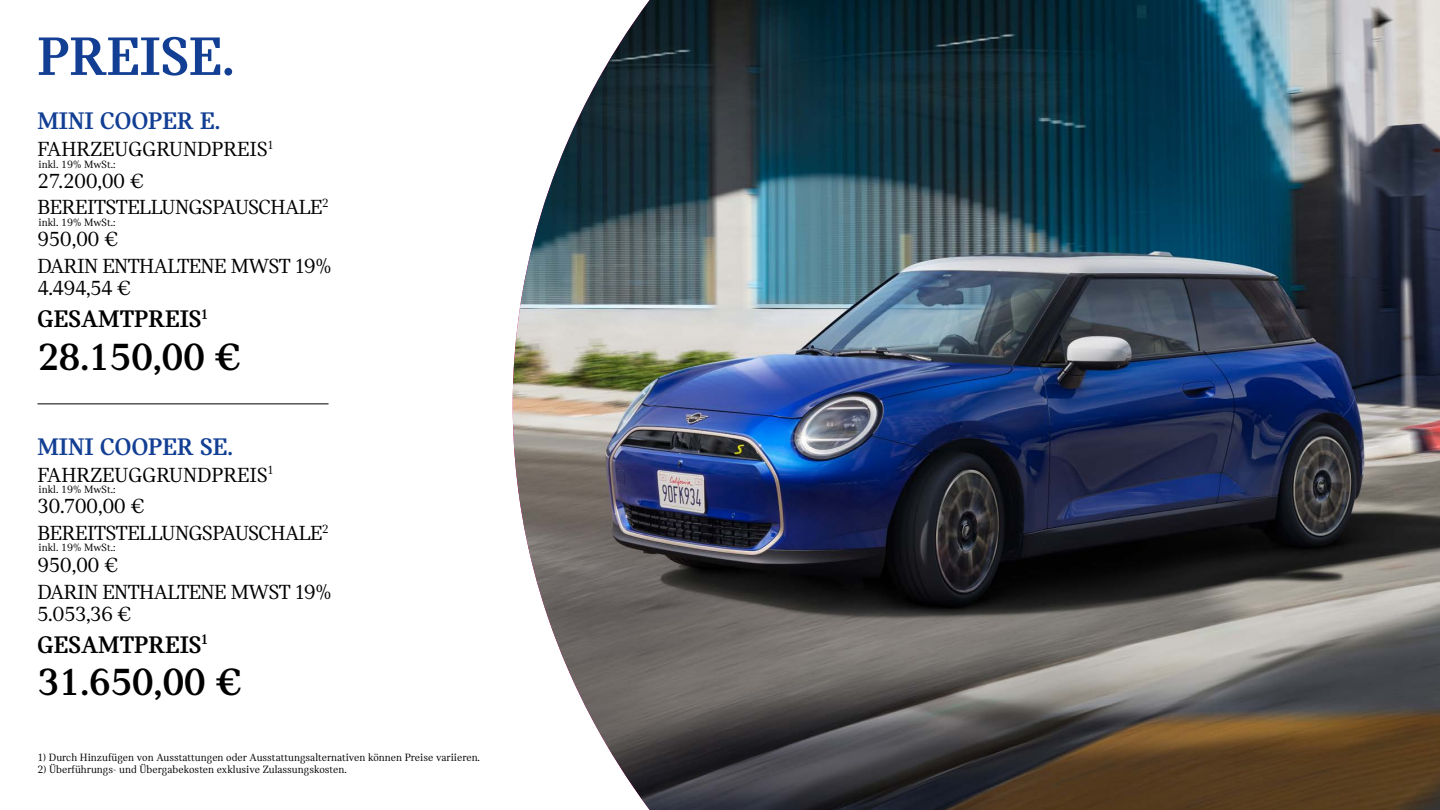
<style>
.page{position:relative;width:1440px;height:810px;background:#fff}
.page>*{position:absolute;margin:0;border:0;box-sizing:border-box;transform-origin:0 0}
.Headline_77pt{font:57.75px "MINI Serif Headline";color:#123f94}
.Headline_Regular_77pt{font:700 40.42px "MINI Serif";color:#000}
.Headline_38pt{font:25.65px "MINI Serif Headline";color:#123f94}
.Copy_white_left_23pt{font:700 25.65px "MINI Serif";color:#000}
.Headline_Regular_38pt{font:21.83px "MINI Serif";letter-spacing:-.02em;color:#000}
.Headline_Regular_38pt-2{font:21.83px "MINI Serif";color:#000}
.Headline_Regular_77pt-2{font:21.75px "MINI Serif";color:#000}
.Notes_white_13pt{font:11.25px "MINI Serif";color:#000}
.Copy_white_left_23pt-2{font:11.25px "MINI Serif";color:#000}
</style>
<div class="page">
<img style="left:513px;top:0;width:927px;height:810px">
<hr style="left:38px;top:404px;width:291px;height:1px;background:#000">
<p class="Headline_77pt" style="left:38px;top:24px;width:199px">PREISE.</p>
<p class="Headline_38pt" style="left:38px;top:107px;width:184px">MINI COOPER E.</p>
<p class="Headline_Regular_38pt-2" style="left:38px;top:137px;width:237px">FAHRZEUGGRUNDPREIS<sup>1</sup></p>
<p class="Copy_white_left_23pt-2" style="left:39px;top:158px;width:79px">inkl. 19% MwSt.:</p>
<p class="Headline_Regular_77pt-2" style="left:38px;top:169px;width:108px">27.200,00 €</p>
<p class="Headline_Regular_38pt" style="left:38px;top:195px;width:293px">BEREITSTELLUNGSPAUSCHALE<sup>2</sup></p>
<p class="Copy_white_left_23pt-2" style="left:39px;top:216px;width:79px">inkl. 19% MwSt.:</p>
<p class="Headline_Regular_77pt-2" style="left:38px;top:227px;width:82px">950,00 €</p>
<p class="Headline_Regular_38pt" style="left:38px;top:254px;width:296px">DARIN ENTHALTENE MWST 19%</p>
<p class="Headline_Regular_38pt" style="left:38px;top:276px;width:95px">4.494,54 €</p>
<p class="Copy_white_left_23pt" style="left:38px;top:304px;width:172px">GESAMTPREIS<sup>1</sup></p>
<p class="Headline_Regular_77pt" style="left:38px;top:334px;width:205px">28.150,00 €</p>
<p class="Headline_38pt" style="left:38px;top:432px;width:197px">MINI COOPER SE.</p>
<p class="Headline_Regular_38pt-2" style="left:38px;top:462px;width:237px">FAHRZEUGGRUNDPREIS<sup>1</sup></p>
<p class="Copy_white_left_23pt-2" style="left:39px;top:483px;width:79px">inkl. 19% MwSt.:</p>
<p class="Headline_Regular_77pt-2" style="left:38px;top:494px;width:108px">30.700,00 €</p>
<p class="Headline_Regular_38pt" style="left:38px;top:521px;width:293px">BEREITSTELLUNGSPAUSCHALE<sup>2</sup></p>
<p class="Copy_white_left_23pt-2" style="left:39px;top:542px;width:79px">inkl. 19% MwSt.:</p>
<p class="Headline_Regular_77pt-2" style="left:38px;top:553px;width:82px">950,00 €</p>
<p class="Headline_Regular_38pt" style="left:38px;top:580px;width:296px">DARIN ENTHALTENE MWST 19%</p>
<p class="Headline_Regular_38pt" style="left:38px;top:602px;width:95px">5.053,36 €</p>
<p class="Copy_white_left_23pt" style="left:38px;top:630px;width:172px">GESAMTPREIS<sup>1</sup></p>
<p class="Headline_Regular_77pt" style="left:38px;top:660px;width:206px">31.650,00 €</p>
<p class="Notes_white_13pt" style="left:38px;top:751px;width:444px">1) Durch Hinzufügen von Ausstattungen oder Ausstattungsalternativen können Preise variieren.</p>
<p class="Notes_white_13pt" style="left:38px;top:763px;width:311px">2) Überführungs- und Übergabekosten exklusive Zulassungskosten.</p>
</div>
